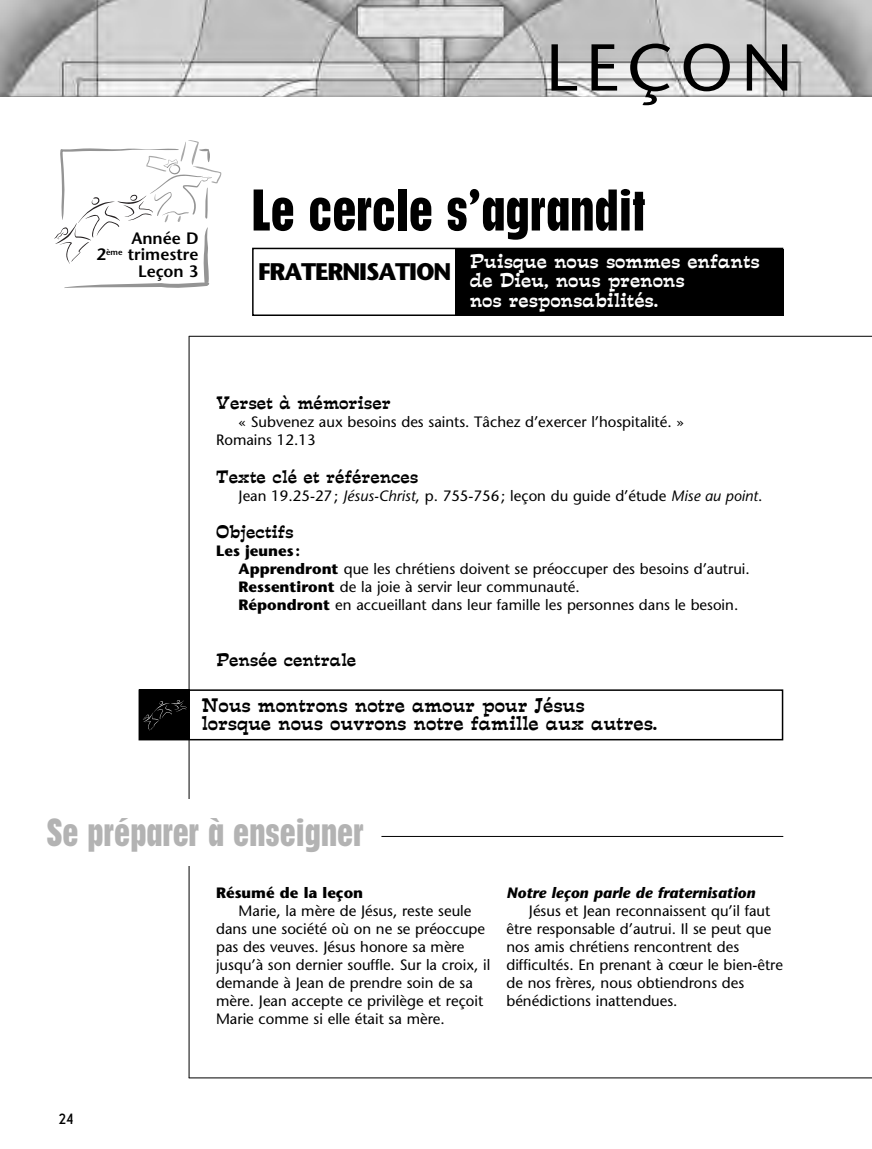
<style>
.page{position:relative;width:872px;height:1149px;background:#fff}
.page>*{position:absolute;margin:0;border:0;box-sizing:border-box;transform-origin:0 0}
.t1{font:66px "Stone Sans";letter-spacing:.125em;color:#000}
.t2{font:700 condensed 54px "Placard";color:#000}
.t3{font:700 condensed 36px "Placard";color:#b3b3b3}
.t4{font:700 24px "Stone Sans";letter-spacing:-.045em;color:#000}
.t5{font:18px/18px "Estro Font";color:#000}
.t6{font:18px/19.5px "Estro Font";color:#fff}
.t7{font:16.5px "Estro Font";color:#000}
.t8{font:600 16.5px/16.5px "Stone Sans";color:#000;text-align:right}
.t9{font:15px/18px "Stone Sans";color:#000}
.t10{font:italic 700 15px "Stone Sans";color:#000}
.t11{font:700 15px "Stone Sans";color:#000}
.t12{font:700 15px "New Garden";color:#000}
.s1{font-style:italic}
.s2{font-weight:700}
</style>
<div class="page">
<svg style="left:54px;top:140px;width:167px;height:148px"></svg>
<hr style="left:189px;top:336px;width:683px;height:1px;background:#000">
<hr style="left:189px;top:336px;width:1px;height:741px;background:#000">
<hr style="left:189px;top:1077px;width:683px;height:1px;background:#000">
<div style="left:139px;top:689px;width:644px;height:51px;border:2px solid #000"></div>
<div style="left:139px;top:689px;width:51px;height:49px;background:#000"></div>
<svg style="left:143px;top:700px;width:44px;height:30px"></svg>
<div style="left:455px;top:249px;width:328px;height:66px;background:#000"></div>
<div style="left:252px;top:248px;width:531px;height:68px;border:2px solid #000"></div>
<div style="left:46px;top:799px;width:737px;height:66px;background:#fff"></div>
<hr style="left:381px;top:835px;width:402px;height:1px;background:#000">
<img style="left:0;top:0;width:872px;height:97px">
<p class="t8" style="left:97px;top:231px;width:103px">Année D<br>2<sup>ème</sup> trimestre<br>Leçon 3</p>
<h1 class="t1" style="left:546px;top:42px;width:248px">LEÇON</h1>
<h2 class="t2" style="left:252px;top:189px;width:395px">Le cercle s’agrandit</h2>
<h3 class="t4" style="left:258px;top:262px;width:195px">FRATERNISATION</h3>
<p class="t6" style="left:470px;top:251px;width:291px">Puisque nous sommes enfants de Dieu, nous prenons<br>nos responsabilités.</p>
<p class="t7" style="left:216px;top:393px;width:176px">Verset à mémoriser</p>
<p class="t9" style="left:216px;top:414px;width:469px;text-indent:22px">« Subvenez aux besoins des saints. Tâchez d’exercer l’hospitalité. »<br>Romains 12.13</p>
<p class="t7" style="left:216px;top:467px;width:204px">Texte clé et références</p>
<p class="t9" style="left:238px;top:488px;width:525px">Jean 19.25-27 ; <span class="s1">Jésus-Christ</span>, p. 755-756 ; leçon du guide d’étude <span class="s1">Mise au point</span>.</p>
<p class="t7" style="left:216px;top:522px;width:79px">Objectifs</p>
<p class="t9" style="left:238px;top:543px;width:512px;text-indent:-22px"><span class="s2">Les jeunes :<br>Apprendront</span> que les chrétiens doivent se préoccuper des besoins d’autrui.<br><span class="s2">Ressentiront</span> de la joie à servir leur communauté.<br><span class="s2">Répondront</span> en accueillant dans leur famille les personnes dans le besoin.</p>
<p class="t7" style="left:216px;top:650px;width:141px">Pensée centrale</p>
<p class="t5" style="left:202px;top:696px;width:457px">Nous montrons notre amour pour Jésus lorsque nous ouvrons notre famille aux autres.</p>
<h3 class="t3" style="left:46px;top:818px;width:319px">Se préparer à enseigner</h3>
<p class="t11" style="left:216px;top:886px;width:149px">Résumé de la leçon</p>
<p class="t9" style="left:216px;top:903px;width:276px;text-indent:23px">Marie, la mère de Jésus, reste seule dans une société où on ne se préoccupe pas des veuves. Jésus honore sa mère jusqu’à son dernier souffle. Sur la croix, il demande à Jean de prendre soin de sa mère. Jean accepte ce privilège et reçoit Marie comme si elle était sa mère.</p>
<p class="t10" style="left:506px;top:886px;width:250px">Notre leçon parle de fraternisation</p>
<p class="t9" style="left:506px;top:903px;width:278px;text-indent:22px">Jésus et Jean reconnaissent qu’il faut être responsable d’autrui. Il se peut que nos amis chrétiens rencontrent des difficultés. En prenant à cœur le bien-être de nos frères, nous obtiendrons des bénédictions inattendues.</p>
<p class="t12" style="left:58px;top:1109px;width:16px">24</p>
</div>
